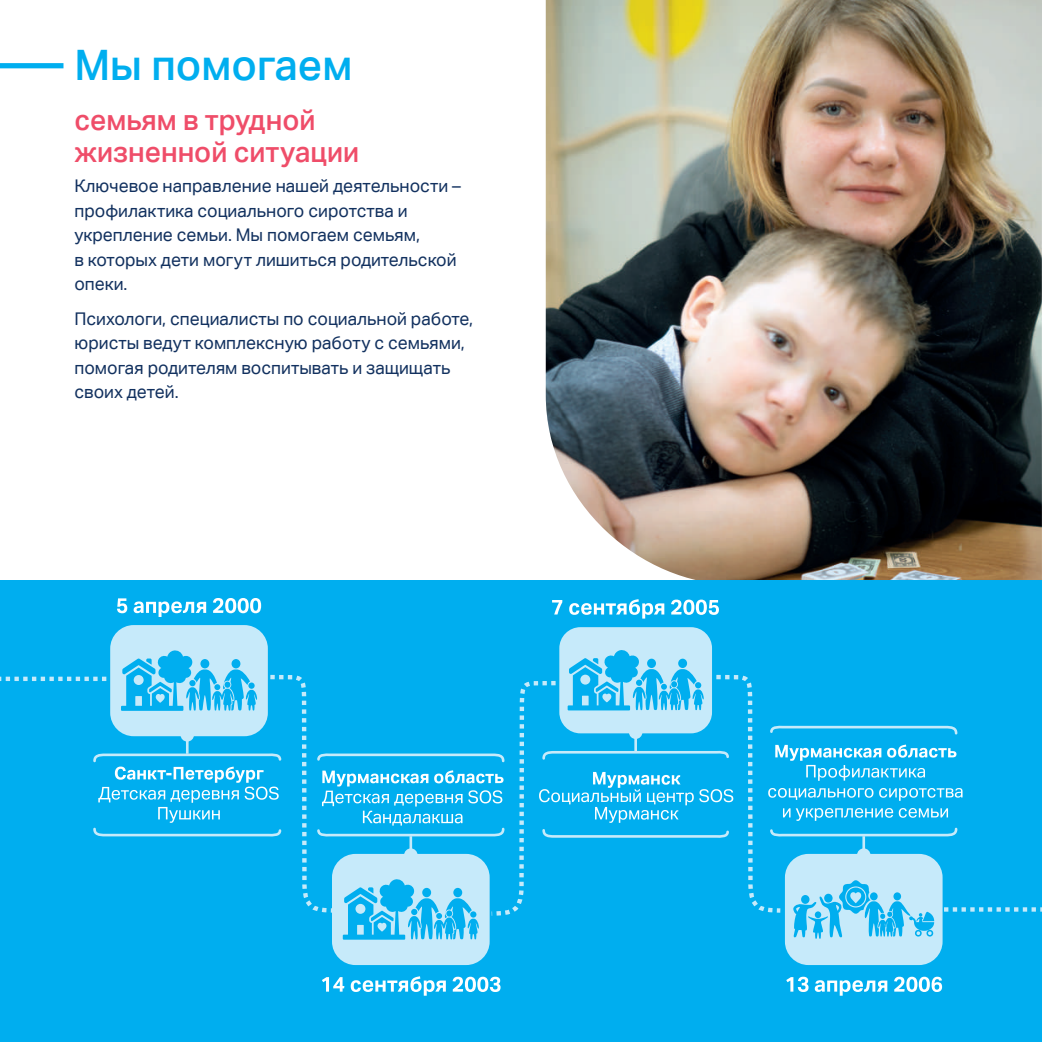
<style>
.page{position:relative;width:1042px;height:1042px;background:#fff}
.page>*{position:absolute;margin:0;border:0;box-sizing:border-box;transform-origin:0 0}
.t1{font:500 42px "Aktiv Grotesk Corp";color:#00aeef}
.t2{font:500 28px/31.5px "Aktiv Grotesk Corp";color:#ef4d69}
.t3{font:17.5px/24.5px "Aktiv Grotesk Corp";color:#12315f}
</style>
<div class="page">
<img style="left:546px;top:0;width:496px;height:581px">
<div style="left:0;top:581px;width:1042px;height:461px;background:#00aeef"></div>
<svg style="left:117px;top:598px;width:144px;height:19px"></svg>
<div style="left:117px;top:632px;width:144px;height:97px;background:#c6eafa;border-radius:17px"></div>
<div style="left:110px;top:625px;width:158px;height:111px;border:14px solid #c6eafa;border-radius:17px"></div>
<svg style="left:552px;top:599px;width:167px;height:19px"></svg>
<div style="left:564px;top:631px;width:143px;height:98px;background:#c6eafa;border-radius:17px"></div>
<div style="left:559px;top:627px;width:153px;height:106px;border:9px solid #c6eafa;border-radius:17px"></div>
<svg style="left:322px;top:976px;width:178px;height:19px"></svg>
<div style="left:339px;top:861px;width:144px;height:97px;background:#c6eafa;border-radius:17px"></div>
<div style="left:332px;top:854px;width:158px;height:111px;border:14px solid #c6eafa;border-radius:17px"></div>
<svg style="left:786px;top:976px;width:156px;height:19px"></svg>
<div style="left:792px;top:861px;width:143px;height:97px;background:#c6eafa;border-radius:17px"></div>
<div style="left:785px;top:854px;width:157px;height:111px;border:14px solid #c6eafa;border-radius:17px"></div>
<svg style="left:93px;top:649px;width:949px;height:290px"></svg>
<div style="left:0;top:63px;width:63px;height:5px;background:#00aeef"></div>
<h1 class="t1" style="left:74px;top:39px;width:279px">Мы помогаем</h1>
<h2 class="t2" style="left:74px;top:104px;width:286px">семьям в трудной жизненной ситуации</h2>
<p class="t3" style="left:74px;top:174px;width:388px">Ключевое направление нашей деятельности – профилактика социального сиротства и укрепление семьи. Мы помогаем семьям,<br>в которых дети могут лишиться родительской опеки.</p>
<p class="t3" style="left:74px;top:306px;width:400px">Психологи, специалисты по социальной работе, юристы ведут комплексную работу с семьями, помогая родителям воспитывать и защищать своих детей.</p>
</div>
